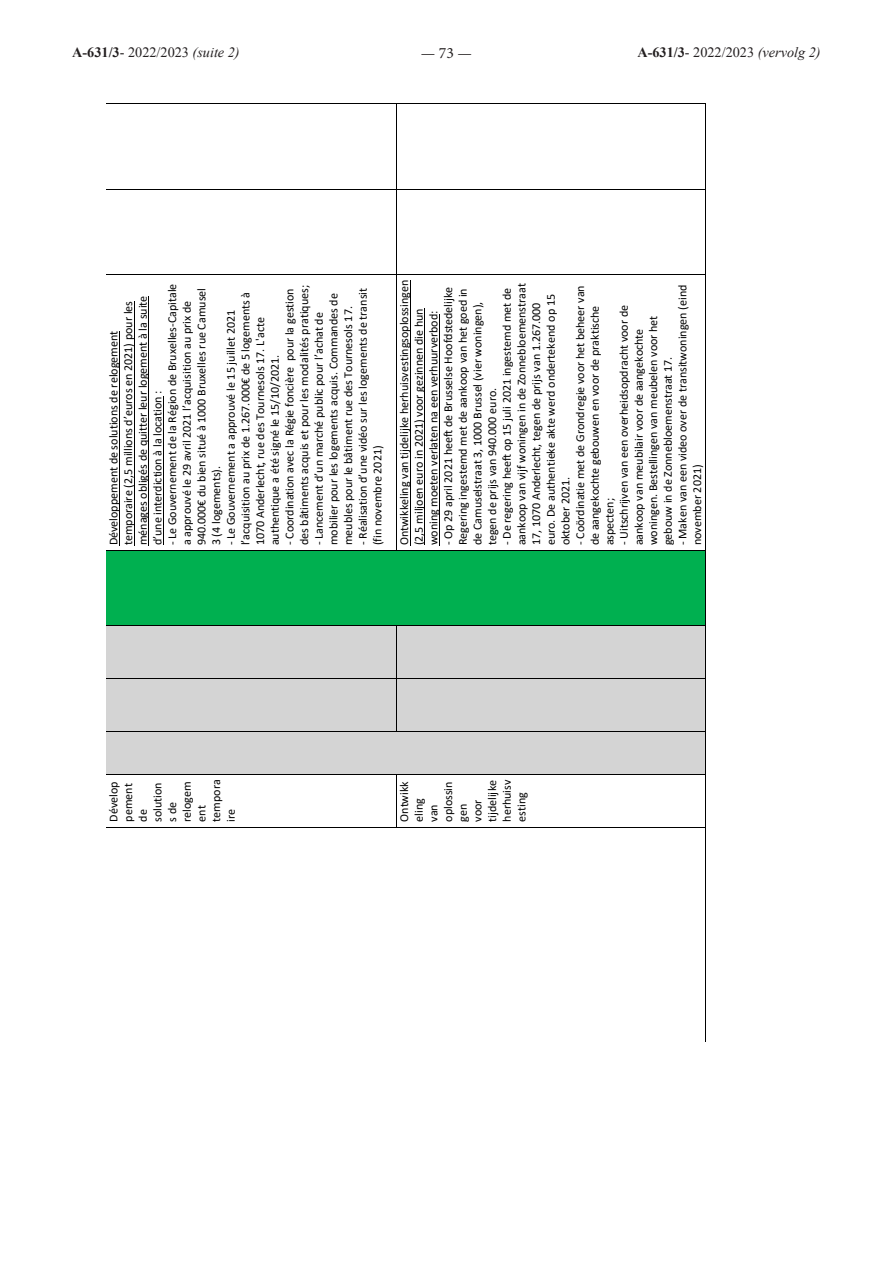
<style>
.page{position:relative;width:893px;height:1263px;background:#fff}
.page>*{position:absolute;margin:0;border:0;box-sizing:border-box;transform-origin:0 0}
.t1{font:15.75px "Minion Pro";color:#231f20}
.t2{font:14.25px "Times New Roman";color:#231f20}
.t3{font:12px/14.7px "Calibri";letter-spacing:-.005em;color:#000}
.s1{font-weight:700}
.s2{font-style:italic}
</style>
<div class="page">
<div style="left:106px;top:732px;width:599px;height:41px;background:#d4d4d4"></div>
<div style="left:106px;top:679px;width:290px;height:52px;background:#d4d4d4"></div>
<div style="left:106px;top:625px;width:290px;height:53px;background:#d4d4d4"></div>
<div style="left:106px;top:551px;width:599px;height:74px;background:#00b050"></div>
<hr style="left:119px;top:331px;width:1px;height:214px;background:#000">
<hr style="left:134px;top:301px;width:1px;height:244px;background:#000">
<hr style="left:148px;top:296px;width:1px;height:249px;background:#000">
<hr style="left:163px;top:396px;width:1px;height:149px;background:#000">
<hr style="left:106px;top:827px;width:290px;height:1px;background:#000">
<hr style="left:106px;top:774px;width:290px;height:1px;background:#000">
<hr style="left:106px;top:731px;width:290px;height:1px;background:#000">
<hr style="left:106px;top:678px;width:290px;height:1px;background:#000">
<hr style="left:106px;top:625px;width:290px;height:1px;background:#000">
<hr style="left:106px;top:550px;width:290px;height:1px;background:#000">
<hr style="left:106px;top:274px;width:290px;height:1px;background:#000">
<hr style="left:106px;top:189px;width:290px;height:1px;background:#000">
<hr style="left:106px;top:104px;width:290px;height:1px;background:#000">
<div style="left:397px;top:679px;width:308px;height:52px;background:#d4d4d4"></div>
<div style="left:397px;top:625px;width:308px;height:53px;background:#d4d4d4"></div>
<hr style="left:410px;top:280px;width:1px;height:265px;background:#000">
<hr style="left:424px;top:308px;width:1px;height:237px;background:#000">
<hr style="left:439px;top:314px;width:1px;height:231px;background:#000">
<hr style="left:396px;top:774px;width:1px;height:53px;background:#000">
<hr style="left:396px;top:679px;width:1px;height:52px;background:#000">
<hr style="left:396px;top:625px;width:1px;height:53px;background:#000">
<hr style="left:396px;top:274px;width:1px;height:276px;background:#000">
<hr style="left:396px;top:189px;width:1px;height:85px;background:#000">
<hr style="left:396px;top:104px;width:1px;height:85px;background:#000">
<hr style="left:705px;top:1008px;width:1px;height:34px;background:#000">
<hr style="left:705px;top:912px;width:1px;height:95px;background:#000">
<hr style="left:705px;top:827px;width:1px;height:84px;background:#000">
<hr style="left:397px;top:827px;width:308px;height:1px;background:#000">
<hr style="left:705px;top:774px;width:1px;height:53px;background:#000">
<hr style="left:397px;top:774px;width:308px;height:1px;background:#000">
<hr style="left:705px;top:732px;width:1px;height:42px;background:#000">
<hr style="left:397px;top:731px;width:308px;height:1px;background:#000">
<hr style="left:705px;top:679px;width:1px;height:52px;background:#000">
<hr style="left:397px;top:678px;width:308px;height:1px;background:#000">
<hr style="left:705px;top:625px;width:1px;height:53px;background:#000">
<hr style="left:397px;top:625px;width:308px;height:1px;background:#000">
<hr style="left:705px;top:551px;width:1px;height:74px;background:#000">
<hr style="left:397px;top:550px;width:308px;height:1px;background:#000">
<hr style="left:705px;top:274px;width:1px;height:276px;background:#000">
<hr style="left:397px;top:274px;width:308px;height:1px;background:#000">
<hr style="left:705px;top:189px;width:1px;height:85px;background:#000">
<hr style="left:397px;top:189px;width:308px;height:1px;background:#000">
<hr style="left:705px;top:104px;width:1px;height:85px;background:#000">
<hr style="left:397px;top:104px;width:308px;height:1px;background:#000">
<p class="t2" style="left:72px;top:42px;width:169px"><span class="s1">A-631/3</span>- 2022/2023 <span class="s2">(suite 2)</span></p>
<h1 class="t1" style="left:421px;top:43px;width:53px">— 73 —</h1>
<p class="t2" style="left:637px;top:42px;width:185px"><span class="s1">A-631/3</span>- 2022/2023 <span class="s2">(vervolg 2)</span></p>
<p class="t3" style="left:165px;top:545px;width:263px;rotate:-90deg">- Le Gouvernement de la Région de Bruxelles-Capitale a approuvé le 29 avril 2021 l’acquisition au prix de 940.000€ du bien situé à 1000 Bruxelles rue Camusel 3 (4 logements).</p>
<p class="t3" style="left:223px;top:545px;width:255px;rotate:-90deg">- Le Gouvernement a approuvé le 15 juillet 2021 l’acquisition au prix de 1.267.000€ de 5 logements à 1070 Anderlecht, rue des Tournesols 17. L'acte authentique a été signé le 15/10/2021.</p>
<p class="t3" style="left:282px;top:545px;width:262px;rotate:-90deg">- Coordination avec la Régie foncière pour la gestion des bâtiments acquis et pour les modalités pratiques;</p>
<p class="t3" style="left:311px;top:545px;width:254px;rotate:-90deg">- Lancement d’un marché public pour l’achat de mobilier pour les logements acquis. Commandes de meubles pour le bâtiment rue des Tournesols 17.</p>
<p class="t3" style="left:355px;top:545px;width:259px;rotate:-90deg">- Réalisation d’une vidéo sur les logements de transit (fin novembre 2021)</p>
<p class="t3" style="left:106px;top:545px;width:251px;rotate:-90deg">Développement de solutions de relogement temporaire (2,5 millions d’euros en 2021) pour les ménages obligés de quitter leur logement à la suite d’une interdiction à la location :</p>
<p class="t3" style="left:397px;top:545px;width:267px;rotate:-90deg">Ontwikkeling van tijdelijke herhuisvestingsoplossingen (2,5 miljoen euro in 2021) voor gezinnen die hun woning moeten verlaten na een verhuurverbod:</p>
<p class="t3" style="left:441px;top:545px;width:260px;rotate:-90deg">- Op 29 april 2021 heeft de Brusselse Hoofdstedelijke Regering ingestemd met de aankoop van het goed in de Camuselstraat 3, 1000 Brussel (vier woningen), tegen de prijs van 940.000 euro.</p>
<p class="t3" style="left:499px;top:545px;width:264px;rotate:-90deg">- De regering heeft op 15 juli 2021 ingestemd met de aankoop van vijf woningen in de Zonnebloemenstraat 17, 1070 Anderlecht, tegen de prijs van 1.267.000 euro. De authentieke akte werd ondertekend op 15 oktober 2021.</p>
<p class="t3" style="left:572px;top:545px;width:262px;rotate:-90deg">- Coördinatie met de Grondregie voor het beheer van de aangekochte gebouwen en voor de praktische aspecten;</p>
<p class="t3" style="left:675px;top:545px;width:262px;rotate:-90deg">- Maken van een video over de transitwoningen (eind november 2021)</p>
<p class="t3" style="left:616px;top:545px;width:242px;rotate:-90deg">- Uitschrijven van een overheidsopdracht voor de aankoop van meubilair voor de aangekochte woningen. Bestellingen van meubelen voor het gebouw in de Zonnebloemenstraat 17.</p>
<p class="t3" style="left:106px;top:822px;width:44px;rotate:-90deg">Dévelop pement de solution s de relogem ent tempora ire</p>
<p class="t3" style="left:397px;top:822px;width:43px;rotate:-90deg">Ontwikk eling van oplossin gen voor tijdelijke herhuisv esting</p>
</div>
